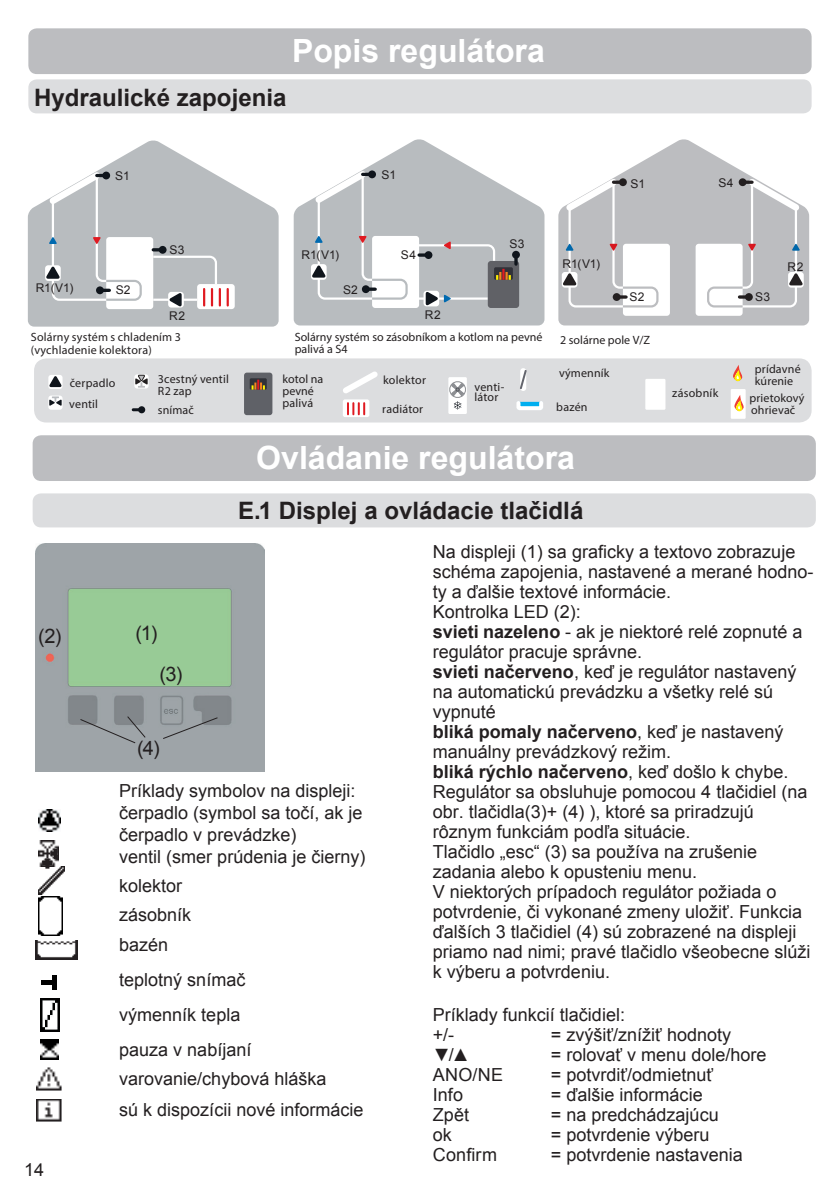
<style>
.page{position:relative;width:840px;height:1191px;background:#fff}
.page>*{position:absolute;margin:0;border:0;box-sizing:border-box;transform-origin:0 0}
.t1{font:700 32px "Arial";color:#fff}
.t2{font:700 24px "Arial";color:#231f20}
.t3{font:20px "Arial";color:#231f20}
.t4{font:18px/20px "Arial";color:#231f20}
.t5{font:12px/12px "Myriad Pro";letter-spacing:.015em;color:#231f20}
.t6{font:12px "Arial";letter-spacing:.015em;color:#231f20}
.s1{font-weight:700}
</style>
<div class="page">
<img style="left:35px;top:543px;width:229px;height:228px">
<svg style="left:79px;top:715px;width:67px;height:29px;background:#91979b"></svg>
<svg style="left:162px;top:716px;width:57px;height:24px"></svg>
<img style="left:38px;top:840px;width:20px;height:26px">
<img style="left:42px;top:975px;width:14px;height:14px">
<img style="left:38px;top:809px;width:22px;height:22px">
<img style="left:38px;top:866px;width:27px;height:28px">
<img style="left:35px;top:940px;width:42px;height:20px">
<img style="left:38px;top:896px;width:24px;height:39px">
<div style="left:42px;top:860px;width:10px;height:5px;border:2px solid #231f20"></div>
<svg style="left:43px;top:848px;width:15px;height:20px"></svg>
<img style="left:37px;top:1068px;width:24px;height:22px">
<img style="left:37px;top:1099px;width:24px;height:22px">
<div style="left:33px;top:435px;width:782px;height:46px;background:#bcbdc0;border-radius:9px"></div>
<div style="left:33px;top:493px;width:782px;height:34px;background:#dcdddf;border-radius:9px"></div>
<img style="left:41px;top:998px;width:18px;height:33px">
<img style="left:41px;top:1039px;width:18px;height:20px">
<div style="left:28px;top:28px;width:783px;height:46px;background:#bcbdc0;border-radius:9px"></div>
<div style="left:28px;top:79px;width:783px;height:34px;background:#dcdddf;border-radius:9px"></div>
<div style="left:34px;top:358px;width:777px;height:64px;background:#dcdddf;border-radius:12px"></div>
<svg style="left:28px;top:140px;width:250px;height:187px;fill:#b8bcbf"></svg>
<div style="left:106px;top:237px;width:47px;height:72px;background:#fff;border-radius:3px"></div>
<div style="left:159px;top:246px;width:7px;height:8px;background:#0f151c;border-radius:50%"></div>
<svg style="left:44px;top:167px;width:99px;height:135px"></svg>
<div style="left:197px;top:284px;width:37px;height:25px;background:#fff;border-radius:3px"></div>
<hr style="left:226px;top:289px;width:3px;height:16px;background:#e01a21">
<svg style="left:151px;top:248px;width:70px;height:59px"></svg>
<svg style="left:558px;top:139px;width:250px;height:186px;fill:#bcbdc0"></svg>
<div style="left:622px;top:244px;width:47px;height:72px;background:#fff;border-radius:3px"></div>
<svg style="left:560px;top:173px;width:99px;height:136px"></svg>
<div style="left:695px;top:244px;width:47px;height:72px;background:#fff;border-radius:3px"></div>
<svg style="left:705px;top:173px;width:99px;height:136px"></svg>
<svg style="left:293px;top:139px;width:251px;height:186px;fill:#b8bcbf"></svg>
<div style="left:372px;top:236px;width:47px;height:72px;background:#fff;border-radius:3px"></div>
<svg style="left:309px;top:165px;width:99px;height:136px"></svg>
<svg style="left:361px;top:285px;width:8px;height:8px"></svg>
<svg style="left:365px;top:287px;width:10px;height:4px"></svg>
<div style="left:487px;top:261px;width:32px;height:47px;background:#606166;border-radius:3px"></div>
<hr style="left:418px;top:297px;width:69px;height:3px;background:#fff">
<div style="left:423px;top:291px;width:16px;height:15px;background:#fff;border-radius:3px"></div>
<svg style="left:425px;top:291px;width:25px;height:15px"></svg>
<div style="left:512px;top:251px;width:7px;height:8px;background:#0f151c;border-radius:50%"></div>
<svg style="left:417px;top:241px;width:100px;height:39px;background:#acacad"></svg>
<svg style="left:48px;top:375px;width:14px;height:14px"></svg>
<svg style="left:49px;top:376px;width:13px;height:11px"></svg>
<div style="left:244px;top:372px;width:28px;height:43px;background:#5f6167;border-radius:3px"></div>
<div style="left:249px;top:378px;width:17px;height:11px;background:#303238"></div>
<svg style="left:251px;top:380px;width:14px;height:9px"></svg>
<div style="left:138px;top:406px;width:7px;height:7px;background:#10151c;border-radius:50%"></div>
<svg style="left:133px;top:408px;width:6px;height:3px"></svg>
<div style="left:645px;top:379px;width:20px;height:31px;background:#fff"></div>
<div style="left:48px;top:395px;width:14px;height:15px;background:#fff;border-radius:3px"></div>
<svg style="left:49px;top:396px;width:13px;height:10px"></svg>
<svg style="left:520px;top:369px;width:6px;height:21px"></svg>
<svg style="left:516px;top:401px;width:27px;height:9px"></svg>
<svg style="left:342px;top:399px;width:27px;height:18px"></svg>
<svg style="left:342px;top:371px;width:36px;height:43px"></svg>
<div style="left:448px;top:377px;width:18px;height:37px;background:#fff"></div>
<svg style="left:448px;top:381px;width:18px;height:28px"></svg>
<svg style="left:733px;top:365px;width:8px;height:17px"></svg>
<div style="left:730px;top:389px;width:15px;height:30px;background:#fff"></div>
<svg style="left:734px;top:395px;width:9px;height:17px"></svg>
<svg style="left:134px;top:374px;width:14px;height:14px"></svg>
<svg style="left:135px;top:375px;width:13px;height:13px"></svg>
<h1 class="t1" style="left:292px;top:30px;width:254px">Popis regulátora</h1>
<h2 class="t2" style="left:34px;top:81px;width:254px">Hydraulické zapojenia</h2>
<p class="t6" style="left:115px;top:168px;width:16px">S1</p>
<p class="t6" style="left:381px;top:167px;width:16px">S1</p>
<p class="t6" style="left:630px;top:176px;width:16px">S1</p>
<p class="t6" style="left:718px;top:175px;width:17px">S4</p>
<p class="t6" style="left:169px;top:242px;width:17px">S3</p>
<p class="t6" style="left:301px;top:247px;width:39px">R1(V1)</p>
<p class="t6" style="left:400px;top:247px;width:17px">S4</p>
<p class="t6" style="left:509px;top:236px;width:17px">S3</p>
<p class="t6" style="left:562px;top:256px;width:39px">R1(V1)</p>
<p class="t6" style="left:787px;top:259px;width:17px">R2</p>
<p class="t6" style="left:36px;top:280px;width:39px">R1(V1)</p>
<p class="t6" style="left:116px;top:282px;width:16px">S2</p>
<p class="t6" style="left:343px;top:282px;width:16px">S2</p>
<p class="t6" style="left:629px;top:289px;width:16px">S2</p>
<p class="t6" style="left:754px;top:289px;width:17px">S3</p>
<p class="t6" style="left:169px;top:308px;width:17px">R2</p>
<p class="t6" style="left:424px;top:307px;width:17px">R2</p>
<p class="t5" style="left:294px;top:330px;width:249px">Solárny systém so zásobníkom a kotlom na pevné palivá a S4</p>
<p class="t5" style="left:559px;top:334px;width:92px">2 solárne pole V/Z</p>
<p class="t5" style="left:282px;top:372px;width:42px">kotol na pevné palivá</p>
<p class="t5" style="left:383px;top:373px;width:44px">kolektor</p>
<p class="t5" style="left:31px;top:330px;width:151px;line-height:13px">Solárny systém s chladením 3 (vychladenie kolektora)</p>
<p class="t5" style="left:754px;top:363px;width:47px;line-height:11.4px">prídavné kúrenie</p>
<p class="t5" style="left:749px;top:391px;width:56px">prietokový</p>
<p class="t5" style="left:558px;top:367px;width:52px">výmenník</p>
<p class="t5" style="left:69px;top:372px;width:48px;line-height:21px">čerpadlo ventil</p>
<p class="t5" style="left:158px;top:373px;width:72px">3cestný ventil<br>R2 zap</p>
<p class="t5" style="left:474px;top:381px;width:31px;line-height:9.8px">venti&shy;látor</p>
<p class="t5" style="left:672px;top:387px;width:48px">zásobník</p>
<p class="t5" style="left:556px;top:400px;width:33px">bazén</p>
<p class="t5" style="left:750px;top:403px;width:46px">ohrievač</p>
<p class="t5" style="left:158px;top:404px;width:38px">snímač</p>
<p class="t5" style="left:382px;top:403px;width:42px">radiátor</p>
<h1 class="t1" style="left:256px;top:436px;width:320px">Ovládanie regulátora</h1>
<h2 class="t2" style="left:238px;top:495px;width:346px">E.1 Displej a ovládacie tlačidlá</h2>
<p class="t3" style="left:38px;top:622px;width:25px">(2)</p>
<p class="t3" style="left:135px;top:619px;width:23px">(1)</p>
<p class="t3" style="left:159px;top:661px;width:25px">(3)</p>
<p class="t3" style="left:137px;top:734px;width:24px">(4)</p>
<p class="t4" style="left:24px;top:1159px;width:22px">14</p>
<p class="t4" style="left:119px;top:780px;width:248px;line-height:21.8px">Príklady symbolov na displeji: čerpadlo (symbol sa točí, ak je čerpadlo v prevádzke)<br>ventil (smer prúdenia je čierny)</p>
<p class="t4" style="left:119px;top:871px;width:74px;line-height:29.4px">kolektor zásobník bazén</p>
<p class="t4" style="left:119px;top:962px;width:134px;line-height:35px">teplotný snímač výmenník tepla pauza v nabíjaní</p>
<p class="t4" style="left:119px;top:1063px;width:246px;line-height:31px">varovanie/chybová hláška<br>sú k dispozícii nové informácie</p>
<p class="t4" style="left:432px;top:541px;width:382px">Na displeji (1) sa graficky a textovo zobrazuje schéma zapojenia, nastavené a merané hodno&shy;ty a ďalšie textové informácie.<br>Kontrolka LED (2):<br><span class="s1">svieti nazeleno</span> - ak je niektoré relé zopnuté a regulátor pracuje správne.<br><span class="s1">svieti načerveno</span>, keď je regulátor nastavený na automatickú prevádzku a všetky relé sú vypnuté<br><span class="s1">bliká pomaly načerveno</span>, keď je nastavený manuálny prevádzkový režim.<br><span class="s1">bliká rýchlo načerveno</span>, keď došlo k chybe.<br>Regulátor sa obsluhuje pomocou 4 tlačidiel (na obr. tlačidla(3)+ (4) ), ktoré sa priradzujú rôznym funkciám podľa situácie.<br>Tlačidlo „esc“ (3) sa používa na zrušenie zadania alebo k opusteniu menu.<br>V niektorých prípadoch regulátor požiada o potvrdenie, či vykonané zmeny uložiť. Funkcia ďalších 3 tlačidiel (4) sú zobrazené na displeji priamo nad nimi; pravé tlačidlo všeobecne slúži k výberu a potvrdeniu.</p>
<p class="t4" style="left:432px;top:1004px;width:194px">Príklady funkcií tlačidiel: +/-</p>
<p class="t4" style="left:432px;top:1044px;width:72px">▼/▲<br>ANO/NE<br>Info<br>Zpět<br>ok<br>Confirm</p>
<p class="t4" style="left:550px;top:1024px;width:217px">= zvýšiť/znížiť hodnoty<br>= rolovať v menu dole/hore = potvrdiť/odmietnuť<br>= ďalšie informácie<br>= na predchádzajúcu<br>= potvrdenie výberu<br>= potvrdenie nastavenia</p>
</div>
